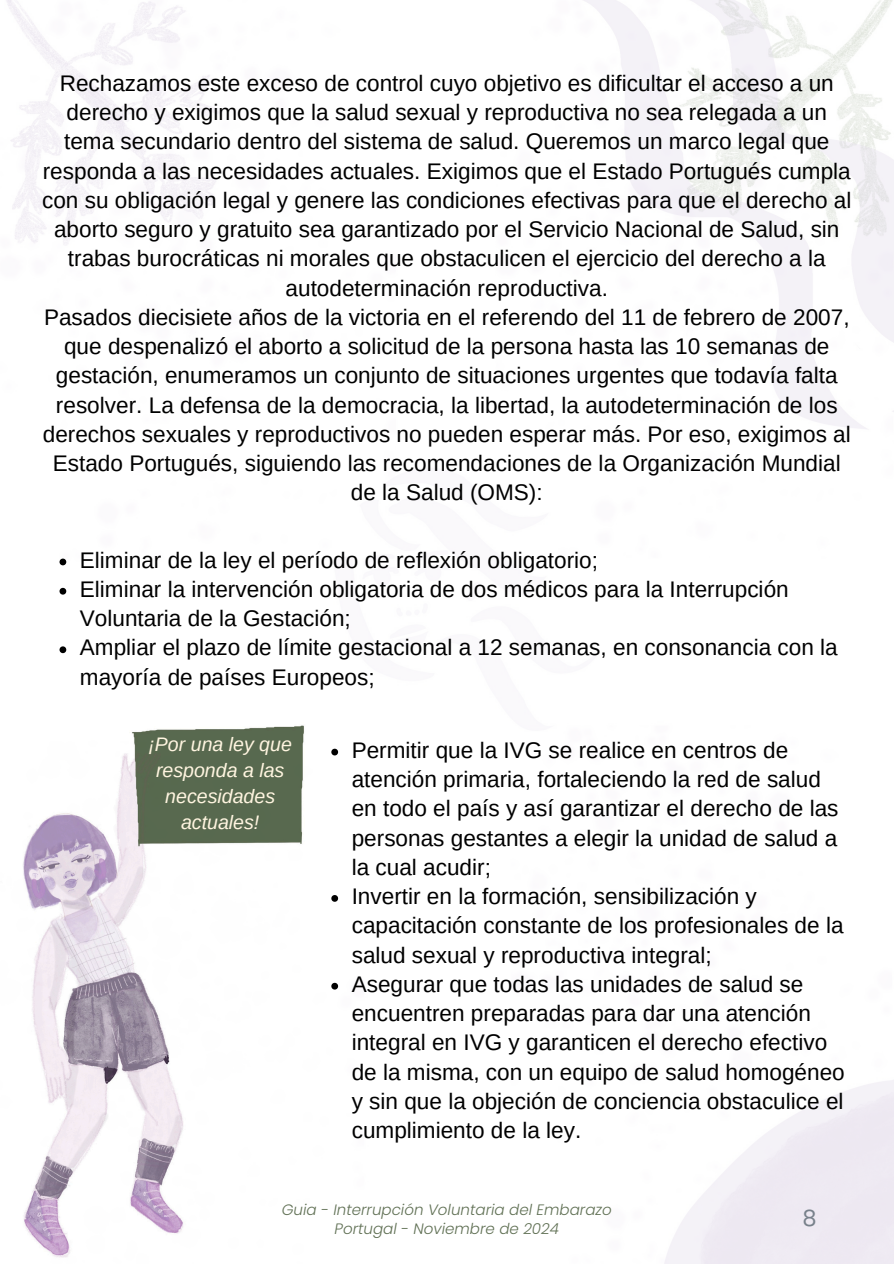
<style>
.page{position:relative;width:894px;height:1264px;background:#fff}
.page>*{position:absolute;margin:0;border:0;box-sizing:border-box;transform-origin:0 0}
.t1{font:22.5px/29.2px "Arimo";color:#000}
.t2{font:22.5px "Poppins";color:#78818b}
.t3{font:italic 19.5px/25.8px "Arimo";color:#fff5e0;text-align:center}
.t4{font:italic 300 15px "Poppins";color:#617155}
</style>
<div class="page">
<img style="left:6px;top:0;width:887px;height:1263px">
<img style="left:6px;top:706px;width:323px;height:557px">
<svg style="left:331px;top:748px;width:7px;height:7px"></svg>
<svg style="left:331px;top:895px;width:7px;height:6px"></svg>
<svg style="left:331px;top:982px;width:7px;height:7px"></svg>
<svg style="left:59px;top:558px;width:7px;height:7px"></svg>
<svg style="left:59px;top:588px;width:7px;height:6px"></svg>
<svg style="left:59px;top:646px;width:7px;height:7px"></svg>
<p class="t1" style="left:42px;top:68px;width:810px;text-align:center">Rechazamos este exceso de control cuyo objetivo es dificultar el acceso a un derecho y exigimos que la salud sexual y reproductiva no sea relegada a un tema secundario dentro del sistema de salud. Queremos un marco legal que responda a las necesidades actuales. Exigimos que el Estado Portugués cumpla con su obligación legal y genere las condiciones efectivas para que el derecho al aborto seguro y gratuito sea garantizado por el Servicio Nacional de Salud, sin trabas burocráticas ni morales que obstaculicen el ejercicio del derecho a la autodeterminación reproductiva.<br>Pasados diecisiete años de la victoria en el referendo del 11 de febrero de 2007, que despenalizó el aborto a solicitud de la persona hasta las 10 semanas de gestación, enumeramos un conjunto de situaciones urgentes que todavía falta resolver. La defensa de la democracia, la libertad, la autodeterminación de los derechos sexuales y reproductivos no pueden esperar más. Por eso, exigimos al Estado Portugués, siguiendo las recomendaciones de la Organización Mundial de la Salud (OMS):</p>
<p class="t1" style="left:80px;top:545px;width:519px">Eliminar de la ley el período de reflexión obligatorio;</p>
<p class="t1" style="left:80px;top:574px;width:710px">Eliminar la intervención obligatoria de dos médicos para la Interrupción<br>Voluntaria de la Gestación;</p>
<p class="t1" style="left:80px;top:633px;width:759px">Ampliar el plazo de límite gestacional a 12 semanas, en consonancia con la mayoría de países Europeos;</p>
<p class="t3" style="left:148px;top:731px;width:145px">¡Por una ley que responda a las necesidades actuales!</p>
<p class="t1" style="left:351px;top:735px;width:488px">Permitir que la IVG se realice en centros de atención primaria, fortaleciendo la red de salud en todo el país y así garantizar el derecho de las personas gestantes a elegir la unidad de salud a la cual acudir;</p>
<p class="t1" style="left:351px;top:881px;width:493px">Invertir en la formación, sensibilización y capacitación constante de los profesionales de la salud sexual y reproductiva integral;</p>
<h2 class="t1" style="left:351px;top:969px;width:494px">Asegurar que todas las unidades de salud se encuentren preparadas para dar una atención integral en IVG y garanticen el derecho efectivo de la misma, con un equipo de salud homogéneo y sin que la objeción de conciencia obstaculice el cumplimiento de la ley.</h2>
<h1 class="t4" style="left:282px;top:1198px;width:331px">Guia - Interrupción Voluntaria del Embarazo</h1>
<p class="t4" style="left:334px;top:1217px;width:226px">Portugal - Noviembre de 2024</p>
<p class="t2" style="left:802px;top:1202px;width:16px">8</p>
</div>
